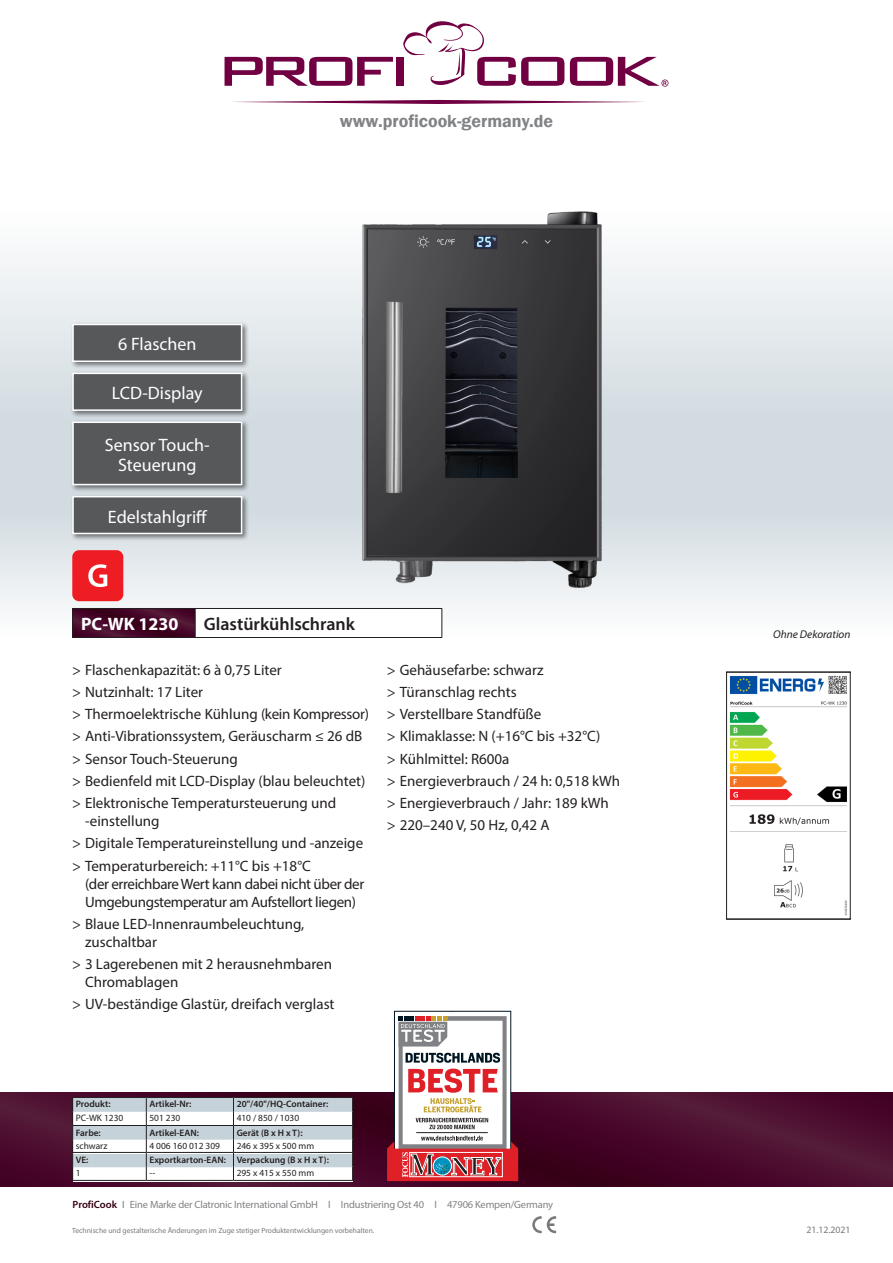
<style>
.page{position:relative;width:893px;height:1263px;background:#fff}
.page>*{position:absolute;margin:0;border:0;box-sizing:border-box;transform-origin:0 0}
.Textstörer{font:18px/19.5px "Myriad Pro";color:#fff;text-align:center}
.t1{font:600 18px "Franklin Gothic";color:#808285}
.Produktname{font:600 18px "Myriad Pro";color:#231f20}
.Produktnummer{font:700 18px "Myriad Pro";color:#fff}
.t2{font:15px/18px "Myriad Pro";color:#231f20}
.t3{font:15px/18px "Myriad Pro";letter-spacing:-.025em;color:#231f20}
.t4{font:italic 11.25px "Myriad Pro";color:#231f20}
.t5{font:10.5px "Myriad Pro";letter-spacing:-.015em;color:#808285}
.t6{font:9.75px "Myriad Pro";color:#76787b}
.Artikeldaten_EAN_VE{font:600 9.3px "Myriad Pro";color:#231f20}
.Artikeldaten_EAN_VE-2{font:9.3px "Myriad Pro";color:#231f20}
.t7{font:7.5px "Myriad Pro";color:#76787b}
.s1{font-weight:600;color:#350015}
.s2{color:#76787b}
</style>
<div class="page">
<svg style="left:233px;top:100px;width:411px;height:4px"></svg>
<svg style="left:225px;top:57px;width:168px;height:29px"></svg>
<div style="left:396px;top:57px;width:8px;height:29px;background:#710043"></div>
<svg style="left:570px;top:57px;width:98px;height:30px"></svg>
<svg style="left:403px;top:21px;width:161px;height:65px"></svg>
<svg style="left:0;top:256px;width:893px;height:382px"></svg>
<svg style="left:0;top:1093px;width:893px;height:93px;background:#490c2c"></svg>
<svg style="left:532px;top:1216px;width:24px;height:17px"></svg>
<svg style="left:73px;top:609px;width:122px;height:28px;background:#450827"></svg>
<hr style="left:72px;top:608px;width:124px;height:1px;background:#231f20">
<svg style="left:72px;top:609px;width:1px;height:28px"></svg>
<hr style="left:72px;top:637px;width:124px;height:1px;background:#231f20">
<svg style="left:726px;top:672px;width:125px;height:247px"></svg>
<div style="left:72px;top:550px;width:51px;height:51px;background:#ee1d23;border-radius:7px"></div>
<svg style="left:88px;top:564px;width:19px;height:23px"></svg>
<svg style="left:387px;top:1011px;width:131px;height:170px"></svg>
<img style="left:345px;top:211px;width:274px;height:378px">
<div style="left:70px;top:419px;width:179px;height:73px;background:#010101;opacity:.5"></div>
<div style="left:73px;top:422px;width:169px;height:63px;background:#57585a"></div>
<div style="left:72px;top:421px;width:170px;height:64px;border:2px solid #fff"></div>
<hr style="left:72px;top:1180px;width:74px;height:1px;background:#231f20">
<hr style="left:146px;top:1180px;width:87px;height:1px;background:#231f20">
<hr style="left:233px;top:1180px;width:120px;height:1px;background:#231f20">
<hr style="left:72px;top:1097px;width:74px;height:1px;background:#231f20">
<hr style="left:146px;top:1097px;width:87px;height:1px;background:#231f20">
<hr style="left:233px;top:1097px;width:120px;height:1px;background:#231f20">
<svg style="left:72px;top:1098px;width:281px;height:82px"></svg>
<hr style="left:72px;top:1125px;width:74px;height:1px;background:#231f20">
<hr style="left:146px;top:1125px;width:87px;height:1px;background:#231f20">
<hr style="left:233px;top:1125px;width:120px;height:1px;background:#231f20">
<hr style="left:72px;top:1152px;width:74px;height:1px;background:#231f20">
<hr style="left:233px;top:1152px;width:120px;height:1px;background:#231f20">
<div style="left:70px;top:370px;width:179px;height:48px;background:#010101;opacity:.5"></div>
<div style="left:73px;top:373px;width:169px;height:37px;background:#57585a"></div>
<div style="left:72px;top:373px;width:170px;height:38px;border:2px solid #fff"></div>
<div style="left:70px;top:494px;width:179px;height:47px;background:#010101;opacity:.5"></div>
<div style="left:73px;top:497px;width:169px;height:36px;background:#57585a"></div>
<div style="left:72px;top:496px;width:170px;height:38px;border:2px solid #fff"></div>
<div style="left:195px;top:608px;width:247px;height:29px;background:#fff"></div>
<svg style="left:195px;top:609px;width:1px;height:28px"></svg>
<hr style="left:195px;top:608px;width:247px;height:1px;background:#231f20">
<svg style="left:441px;top:609px;width:1px;height:28px"></svg>
<hr style="left:195px;top:637px;width:247px;height:1px;background:#231f20">
<div style="left:70px;top:322px;width:179px;height:47px;background:#010101;opacity:.5"></div>
<div style="left:73px;top:324px;width:169px;height:37px;background:#57585a"></div>
<div style="left:72px;top:324px;width:170px;height:38px;border:2px solid #fff"></div>
<p class="Textstörer" style="left:118px;top:334px;width:80px">6 Flaschen</p>
<p class="Textstörer" style="left:112px;top:383px;width:92px">LCD-Display</p>
<p class="Textstörer" style="left:105px;top:435px;width:107px">Sensor Touch-<br>Steuerung</p>
<p class="Textstörer" style="left:108px;top:506px;width:101px">Edelstahlgriff</p>
<p class="t1" style="left:340px;top:110px;width:215px">www.proficook-germany.de</p>
<p class="Produktnummer" style="left:81px;top:612px;width:99px">PC-WK 1230</p>
<p class="Produktname" style="left:204px;top:612px;width:153px">Glastürkühlschrank</p>
<p class="t2" style="left:72px;top:660px;width:211px">&gt; Flaschenkapazität: 6 à 0,75 Liter</p>
<p class="t2" style="left:72px;top:683px;width:132px">&gt; Nutzinhalt: 17 Liter</p>
<p class="t2" style="left:72px;top:705px;width:298px">&gt; Thermoelektrische Kühlung (kein Kompressor)</p>
<p class="t2" style="left:72px;top:727px;width:292px">&gt; Anti-Vibrationssystem, Geräuscharm ≤ 26 dB</p>
<p class="t2" style="left:72px;top:749px;width:167px">&gt; Sensor Touch-Steuerung</p>
<p class="t2" style="left:72px;top:772px;width:295px">&gt; Bedienfeld mit LCD-Display (blau beleuchtet)</p>
<p class="t2" style="left:85px;top:794px;width:253px;text-indent:-13px">&gt; Elektronische Temperatursteuerung und -einstellung</p>
<p class="t2" style="left:72px;top:834px;width:292px">&gt; Digitale Temperatureinstellung und -anzeige</p>
<p class="t3" style="left:85px;top:856px;width:281px;text-indent:-13px">&gt; Temperaturbereich: +11°C bis +18°C<br>(der erreichbare Wert kann dabei nicht über der<br>Umgebungstemperatur am Aufstellort liegen)</p>
<p class="t2" style="left:85px;top:915px;width:221px;text-indent:-13px">&gt; Blaue LED-Innenraumbeleuchtung, zuschaltbar</p>
<p class="t2" style="left:85px;top:955px;width:248px;text-indent:-13px">&gt; 3 Lagerebenen mit 2 herausnehmbaren<br>Chromablagen</p>
<p class="t2" style="left:72px;top:995px;width:264px">&gt; UV-beständige Glastür, dreifach verglast</p>
<p class="t2" style="left:387px;top:660px;width:158px">&gt; Gehäusefarbe: schwarz</p>
<p class="t2" style="left:387px;top:683px;width:131px">&gt; Türanschlag rechts</p>
<p class="t2" style="left:387px;top:705px;width:156px">&gt; Verstellbare Standfüße</p>
<p class="t2" style="left:387px;top:727px;width:215px">&gt; Klimaklasse: N (+16°C bis +32°C)</p>
<p class="t2" style="left:387px;top:749px;width:124px">&gt; Kühlmittel: R600a</p>
<p class="t2" style="left:387px;top:772px;width:235px">&gt; Energieverbrauch / 24 h: 0,518 kWh</p>
<p class="t2" style="left:387px;top:794px;width:223px">&gt; Energieverbrauch / Jahr: 189 kWh</p>
<p class="t2" style="left:387px;top:816px;width:164px">&gt; 220–240 V, 50 Hz, 0,42 A</p>
<p class="Artikeldaten_EAN_VE" style="left:76px;top:1098px;width:36px">Produkt:</p>
<p class="Artikeldaten_EAN_VE" style="left:150px;top:1098px;width:44px">Artikel-Nr:</p>
<p class="Artikeldaten_EAN_VE" style="left:237px;top:1098px;width:93px">20"/40"/HQ-Container:</p>
<p class="Artikeldaten_EAN_VE-2" style="left:76px;top:1112px;width:49px">PC-WK 1230</p>
<p class="Artikeldaten_EAN_VE-2" style="left:150px;top:1112px;width:32px">501 230</p>
<p class="Artikeldaten_EAN_VE-2" style="left:237px;top:1112px;width:64px">410 / 850 / 1030</p>
<p class="Artikeldaten_EAN_VE" style="left:76px;top:1126px;width:27px">Farbe:</p>
<p class="Artikeldaten_EAN_VE" style="left:150px;top:1126px;width:51px">Artikel-EAN:</p>
<p class="Artikeldaten_EAN_VE" style="left:237px;top:1126px;width:67px">Gerät (B x H x T):</p>
<p class="Artikeldaten_EAN_VE-2" style="left:76px;top:1140px;width:33px">schwarz</p>
<p class="Artikeldaten_EAN_VE-2" style="left:150px;top:1140px;width:72px">4 006 160 012 309</p>
<p class="Artikeldaten_EAN_VE-2" style="left:237px;top:1140px;width:79px">246 x 395 x 500 mm</p>
<p class="Artikeldaten_EAN_VE" style="left:76px;top:1153px;width:14px">VE:</p>
<p class="Artikeldaten_EAN_VE" style="left:150px;top:1153px;width:78px">Exportkarton-EAN:</p>
<p class="Artikeldaten_EAN_VE" style="left:237px;top:1153px;width:94px">Verpackung (B x H x T):</p>
<p class="Artikeldaten_EAN_VE-2" style="left:76px;top:1167px;width:6px">1</p>
<p class="Artikeldaten_EAN_VE-2" style="left:150px;top:1167px;width:7px">--</p>
<p class="Artikeldaten_EAN_VE-2" style="left:237px;top:1167px;width:79px">295 x 415 x 550 mm</p>
<p class="t5" style="left:73px;top:1198px;width:482px"><span class="s1">ProfiCook</span> <span class="s2">I</span> Eine Marke der Clatronic International GmbH I Industriering Ost 40 I 47906 Kempen/Germany</p>
<p class="t7" style="left:72px;top:1226px;width:304px">Technische und gestalterische Änderungen im Zuge stetiger Produktentwicklungen vorbehalten.</p>
<p class="t4" style="left:773px;top:627px;width:79px">Ohne Dekoration</p>
<p class="t6" style="left:806px;top:1224px;width:46px">21.12.2021</p>
</div>
